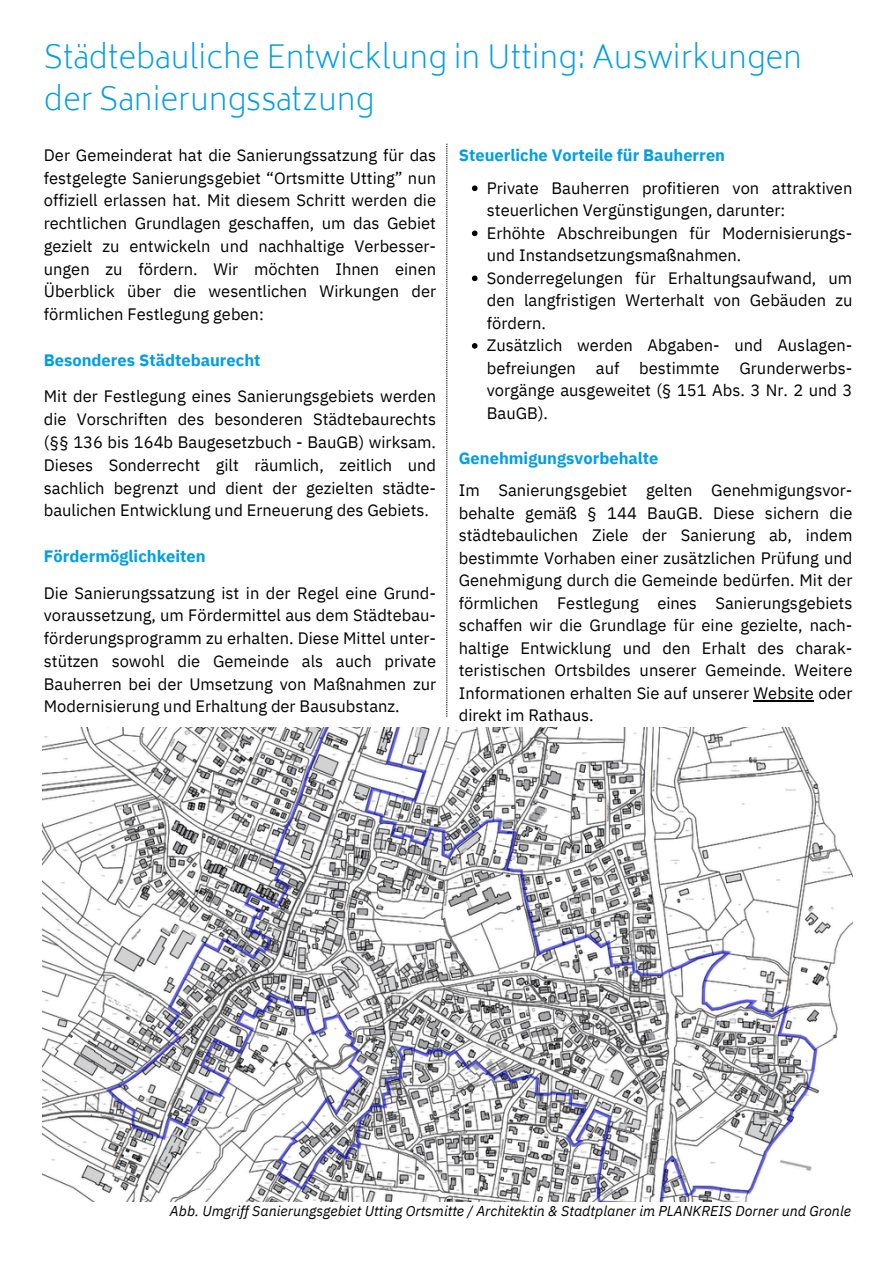
<style>
.page{position:relative;width:894px;height:1264px;background:#fff}
.page>*{position:absolute;margin:0;border:0;box-sizing:border-box;transform-origin:0 0}
.t1{font:200 30.9px/42.8px "Biryani";color:#009ee3}
.t2{font:16.5px/22.8px "IBM Plex Sans";color:#000;text-align:justify}
.t3{font:700 16.5px "IBM Plex Sans";color:#009ee3}
.t4{font:italic 14.25px "IBM Plex Sans";color:#000}
</style>
<div class="page">
<svg style="left:446px;top:144px;width:1px;height:572px"></svg>
<img style="left:43px;top:727px;width:808px;height:474px">
<svg style="left:472px;top:185px;width:5px;height:6px"></svg>
<svg style="left:472px;top:230px;width:5px;height:6px"></svg>
<svg style="left:472px;top:275px;width:5px;height:6px"></svg>
<svg style="left:472px;top:343px;width:5px;height:6px"></svg>
<hr style="left:753px;top:700px;width:60px;height:1px;background:#000">
<h3 class="t1" style="left:44px;top:36px;width:759px">Städtebauliche Entwicklung in Utting: Auswirkungen der Sanierungssatzung</h3>
<p class="t3" style="left:458px;top:144px;width:268px">Steuerliche Vorteile für Bauherren</p>
<h2 class="t2" style="left:486px;top:176px;width:367px">Private Bauherren profitieren von attraktiven steuerlichen Vergünstigungen, darunter:</h2>
<p class="t2" style="left:486px;top:221px;width:367px">Erhöhte Abschreibungen für Modernisierungs&shy;und Instandsetzungsmaßnahmen.</p>
<p class="t2" style="left:486px;top:266px;width:367px">Sonderregelungen für Erhaltungsaufwand, um den langfristigen Werterhalt von Gebäuden zu fördern.</p>
<p class="t2" style="left:486px;top:334px;width:367px">Zusätzlich werden Abgaben- und Auslagen&shy;befreiungen auf bestimmte Grunderwerbs&shy;vorgänge ausgeweitet (§ 151 Abs. 3 Nr. 2 und 3<br>BauGB).</p>
<p class="t3" style="left:458px;top:447px;width:201px">Genehmigungsvorbehalte</p>
<h2 class="t2" style="left:458px;top:479px;width:395px">Im Sanierungsgebiet gelten Genehmigungsvor&shy;behalte gemäß § 144 BauGB. Diese sichern die städtebaulichen Ziele der Sanierung ab, indem bestimmte Vorhaben einer zusätzlichen Prüfung und Genehmigung durch die Gemeinde bedürfen. Mit der förmlichen Festlegung eines Sanierungsgebiets schaffen wir die Grundlage für eine gezielte, nach&shy;haltige Entwicklung und den Erhalt des charak&shy;teristischen Ortsbildes unserer Gemeinde. Weitere Informationen erhalten Sie auf unserer Website oder direkt im Rathaus.</h2>
<h1 class="t2" style="left:44px;top:143px;width:393px">Der Gemeinderat hat die Sanierungssatzung für das festgelegte Sanierungsgebiet “Ortsmitte Utting” nun offiziell erlassen hat. Mit diesem Schritt werden die rechtlichen Grundlagen geschaffen, um das Gebiet gezielt zu entwickeln und nachhaltige Verbesser&shy;ungen zu fördern. Wir möchten Ihnen einen Überblick über die wesentlichen Wirkungen der förmlichen Festlegung geben:</h1>
<h3 class="t3" style="left:44px;top:349px;width:218px">Besonderes Städtebaurecht</h3>
<h2 class="t2" style="left:44px;top:385px;width:393px">Mit der Festlegung eines Sanierungsgebiets werden die Vorschriften des besonderen Städtebaurechts (§§ 136 bis 164b Baugesetzbuch - BauGB) wirksam.<br>Dieses Sonderrecht gilt räumlich, zeitlich und sachlich begrenzt und dient der gezielten städte&shy;baulichen Entwicklung und Erneuerung des Gebiets.</h2>
<h3 class="t3" style="left:44px;top:545px;width:163px">Fördermöglichkeiten</h3>
<h2 class="t2" style="left:44px;top:581px;width:393px">Die Sanierungssatzung ist in der Regel eine Grund&shy;voraussetzung, um Fördermittel aus dem Städtebau&shy;förderungsprogramm zu erhalten. Diese Mittel unter&shy;stützen sowohl die Gemeinde als auch private Bauherren bei der Umsetzung von Maßnahmen zur Modernisierung und Erhaltung der Bausubstanz.</h2>
<h3 class="t4" style="left:170px;top:1201px;width:682px">Abb. Umgriff Sanierungsgebiet Utting Ortsmitte / Architektin &amp; Stadtplaner im PLANKREIS Dorner und Gronle</h3>
</div>
